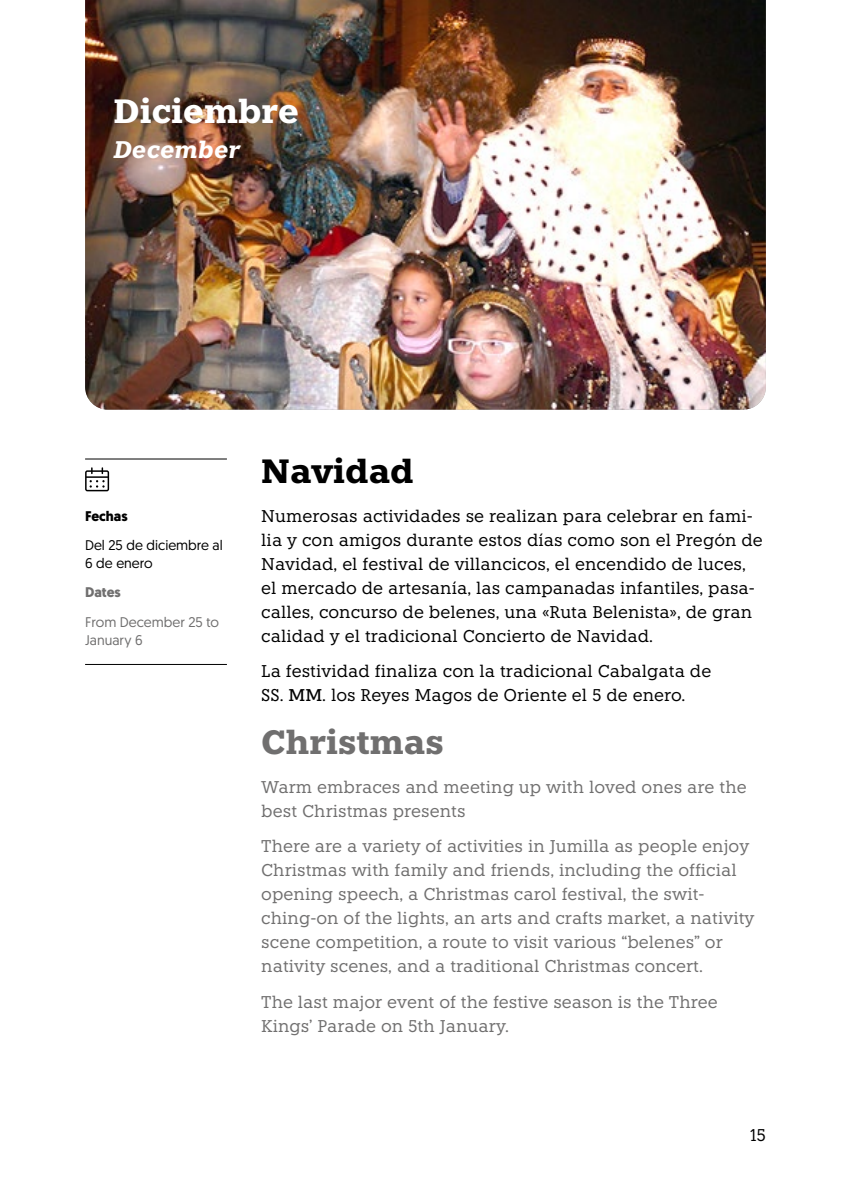
<style>
.page{position:relative;width:851px;height:1191px;background:#fff}
.page>*{position:absolute;margin:0;border:0;box-sizing:border-box;transform-origin:0 0}
.t1{font:700 33.6px "Knile";color:#706f6f}
.t2{font:700 33.6px "Knile";color:#fff}
.t3{font:700 33.6px "Knile";color:#000}
.t4{font:italic 700 24px "Knile";color:#fff}
.t5{font:17px/24px "Knile";color:#706f6f}
.t6{font:17px/24px "Knile";color:#000}
.t7{font:14px/18px "Geomanist";color:#000}
.t8{font:14px/18px "Geomanist";color:#706f6f}
.t9{font:700 14px "Geomanist";color:#000}
.t10{font:700 14px "Geomanist";color:#706f6f}
.s1{font-weight:500}
</style>
<div class="page">
<img style="left:85px;top:0;width:680px;height:410px">
<hr style="left:85px;top:458px;width:142px;height:1px;background:#000">
<hr style="left:85px;top:664px;width:142px;height:1px;background:#000">
<svg style="left:85px;top:467px;width:24px;height:24px"></svg>
<h1 class="t2" style="left:113px;top:89px;width:187px">Diciembre</h1>
<h2 class="t4" style="left:113px;top:135px;width:128px">December</h2>
<p class="t9" style="left:85px;top:506px;width:44px">Fechas</p>
<p class="t7" style="left:85px;top:536px;width:139px">Del 25 de diciembre al<br>6 de enero</p>
<p class="t10" style="left:85px;top:583px;width:37px">Dates</p>
<p class="t8" style="left:85px;top:612px;width:135px">From December 25 to<br>January 6</p>
<h1 class="t3" style="left:261px;top:449px;width:154px">Navidad</h1>
<p class="t6" style="left:261px;top:503px;width:503px">Numerosas actividades se realizan para celebrar en fami&shy;lia y con amigos durante estos días como son el Pregón de Navidad, el festival de villancicos, el encendido de luces, el mercado de artesanía, las campanadas infantiles, pasa&shy;calles, concurso de belenes, una «Ruta Belenista», de gran calidad y el tradicional Concierto de Navidad.</p>
<p class="t6" style="left:261px;top:659px;width:451px">La festividad finaliza con la tradicional Cabalgata de<br>SS. <span class="s1">MM</span>. los Reyes Magos de Oriente el 5 de enero.</p>
<h1 class="t1" style="left:261px;top:720px;width:184px">Christmas</h1>
<p class="t5" style="left:261px;top:774px;width:487px">Warm embraces and meeting up with loved ones are the best Christmas presents</p>
<p class="t5" style="left:261px;top:834px;width:494px">There are a variety of activities in Jumilla as people enjoy Christmas with family and friends, including the official opening speech, a Christmas carol festival, the swit&shy;ching-on of the lights, an arts and crafts market, a nativity scene competition, a route to visit various “belenes” or nativity scenes, and a traditional Christmas concert.</p>
<p class="t5" style="left:261px;top:989px;width:458px">The last major event of the festive season is the Three<br>Kings’ Parade on 5th January.</p>
<p class="t6" style="left:749px;top:1123px;width:17px">15</p>
</div>
